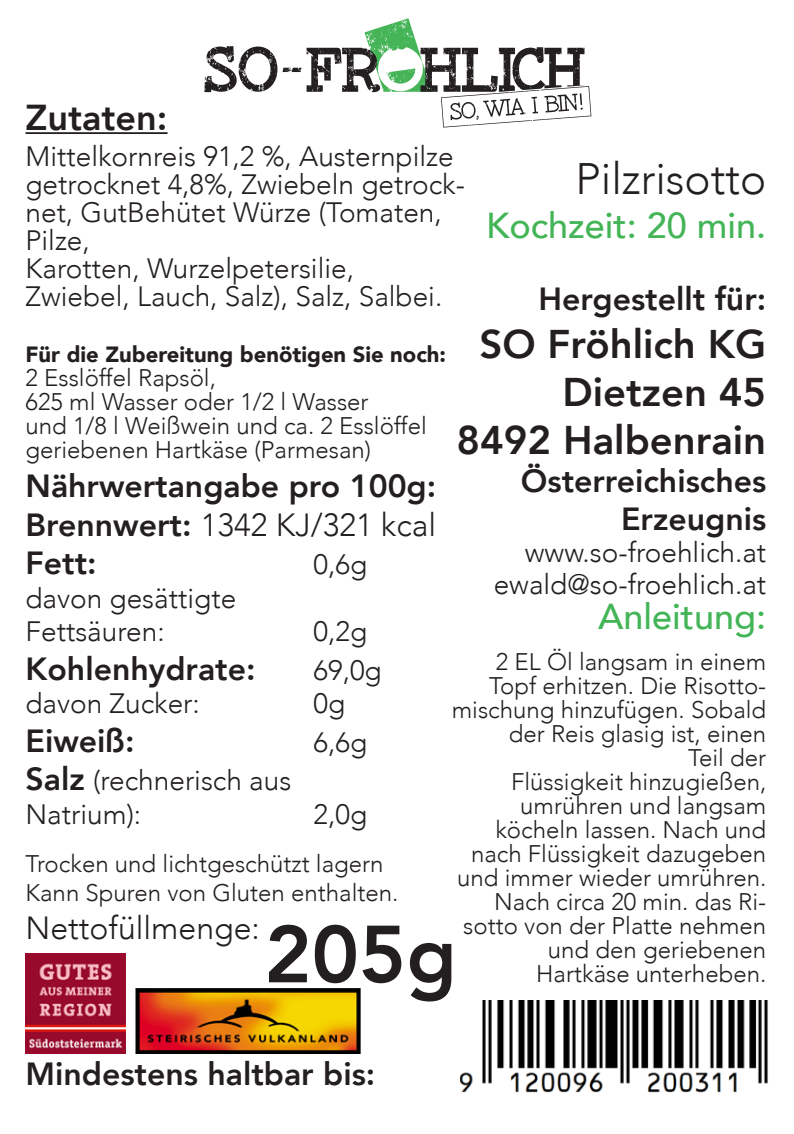
<style>
.page{position:relative;width:794px;height:1134px;background:#fff}
.page>*{position:absolute;margin:0;border:0;box-sizing:border-box;transform-origin:0 0}
.t1{font:800 80px "Avenir";color:#231f20}
.t2{font:300 44px "Avenir";color:#231f20}
.t3{font:800 40px "Avenir";color:#231f20}
.t4{font:500 36px "Avenir";color:#43b557}
.t5{font:800 36px "Avenir";color:#231f20}
.t6{font:800 32px/38.4px "Avenir";color:#231f20;text-align:right}
.t7{font:300 32px "Avenir";color:#231f20}
.t8{font:300 28px/28px "Avenir";color:#231f20}
.t9{font:300 24px/24px "Avenir";color:#231f20;text-align:right}
.t10{font:900 22px "Avenir";color:#231f20}
.s1{font-weight:800}
.s2{font-weight:800;font-size:32px}
</style>
<div class="page">
<hr style="left:26px;top:132px;width:141px;height:2px;background:#231f20">
<img style="left:460px;top:1000px;width:308px;height:93px">
<img style="left:26px;top:954px;width:100px;height:100px">
<img style="left:135px;top:989px;width:226px;height:65px">
<svg style="left:204px;top:18px;width:387px;height:110px"></svg>
<p class="t5" style="left:26px;top:90px;width:143px">Zutaten:</p>
<p class="t8" style="left:26px;top:142px;width:441px">Mittelkornreis 91,2 %, Austernpilze getrocknet 4,8%, Zwiebeln getrock&shy;net, GutBehütet Würze (Tomaten,<br>Pilze,</p>
<p class="t8" style="left:26px;top:254px;width:330px">Karotten, Wurzelpetersilie,</p>
<p class="t8" style="left:26px;top:282px;width:418px">Zwiebel, Lauch, Salz), Salz, Salbei.</p>
<p class="t10" style="left:26px;top:335px;width:422px">Für die Zubereitung benötigen Sie noch:</p>
<p class="t9" style="left:26px;top:365px;width:192px">2 Esslöffel Rapsöl,</p>
<p class="t9" style="left:26px;top:389px;width:344px">625 ml Wasser oder 1/2 l Wasser</p>
<p class="t9" style="left:26px;top:413px;width:403px">und 1/8 l Weißwein und ca. 2 Esslöffel</p>
<p class="t9" style="left:26px;top:437px;width:347px">geriebenen Hartkäse (Parmesan)</p>
<p class="t2" style="left:575px;top:153px;width:192px">Pilzrisotto</p>
<p class="t4" style="left:486px;top:194px;width:282px">Kochzeit: 20 min.</p>
<p class="t6" style="left:538px;top:279px;width:229px">Hergestellt für:</p>
<p class="t3" style="left:479px;top:313px;width:288px">SO Fröhlich KG</p>
<p class="t3" style="left:562px;top:361px;width:205px">Dietzen 45</p>
<p class="t3" style="left:456px;top:409px;width:311px">8492 Halbenrain</p>
<p class="t6" style="left:521px;top:462px;width:247px">Österreichisches<br>Erzeugnis</p>
<p class="t8" style="left:525px;top:539px;width:243px">www.so-froehlich.at</p>
<p class="t8" style="left:494px;top:571px;width:274px">ewald@so-froehlich.at</p>
<p class="t4" style="left:598px;top:585px;width:170px">Anleitung:</p>
<p class="t6" style="left:26px;top:467px;width:412px">Nährwertangabe pro 100g:</p>
<p class="t7" style="left:26px;top:506px;width:412px"><span class="s1">Brennwert:</span> 1342 KJ/321 kcal</p>
<p class="t6" style="left:26px;top:544px;width:73px">Fett:</p>
<p class="t8" style="left:314px;top:551px;width:55px">0,6g</p>
<p class="t8" style="left:26px;top:584px;width:212px">davon gesättigte</p>
<p class="t8" style="left:26px;top:618px;width:141px">Fettsäuren:</p>
<p class="t8" style="left:314px;top:618px;width:55px">0,2g</p>
<p class="t6" style="left:26px;top:650px;width:231px">Kohlenhydrate:</p>
<p class="t8" style="left:314px;top:656px;width:70px">69,0g</p>
<p class="t8" style="left:26px;top:690px;width:176px">davon Zucker:</p>
<p class="t8" style="left:314px;top:690px;width:33px">0g</p>
<p class="t6" style="left:26px;top:722px;width:111px">Eiweiß:</p>
<p class="t8" style="left:314px;top:728px;width:55px">6,6g</p>
<p class="t8" style="left:26px;top:767px;width:267px"><span class="s2">Salz</span> (rechnerisch aus</p>
<p class="t8" style="left:26px;top:800px;width:117px">Natrium):</p>
<p class="t8" style="left:314px;top:800px;width:55px">2,0g</p>
<p class="t9" style="left:26px;top:852px;width:359px">Trocken und lichtgeschützt lagern</p>
<p class="t9" style="left:26px;top:880px;width:374px">Kann Spuren von Gluten enthalten.</p>
<p class="t7" style="left:26px;top:909px;width:236px">Nettofüllmenge:</p>
<p class="t9" style="left:452px;top:650px;width:316px">2 EL Öl langsam in einem<br>Topf erhitzen. Die Risotto&shy;mischung hinzufügen. Sobald der Reis glasig ist, einen<br>Teil der</p>
<p class="t9" style="left:511px;top:770px;width:257px">Flüssigkeit hinzugießen,</p>
<p class="t9" style="left:457px;top:794px;width:311px">umrühren und langsam köcheln lassen. Nach und nach Flüssigkeit dazugeben und immer wieder umrühren.<br>Nach circa 20 min. das Ri&shy;sotto von der Platte nehmen und den geriebenen</p>
<p class="t9" style="left:536px;top:962px;width:231px">Hartkäse unterheben.</p>
<p class="t1" style="left:264px;top:892px;width:194px">205g</p>
<p class="t6" style="left:26px;top:1055px;width:351px">Mindestens haltbar bis:</p>
</div>
